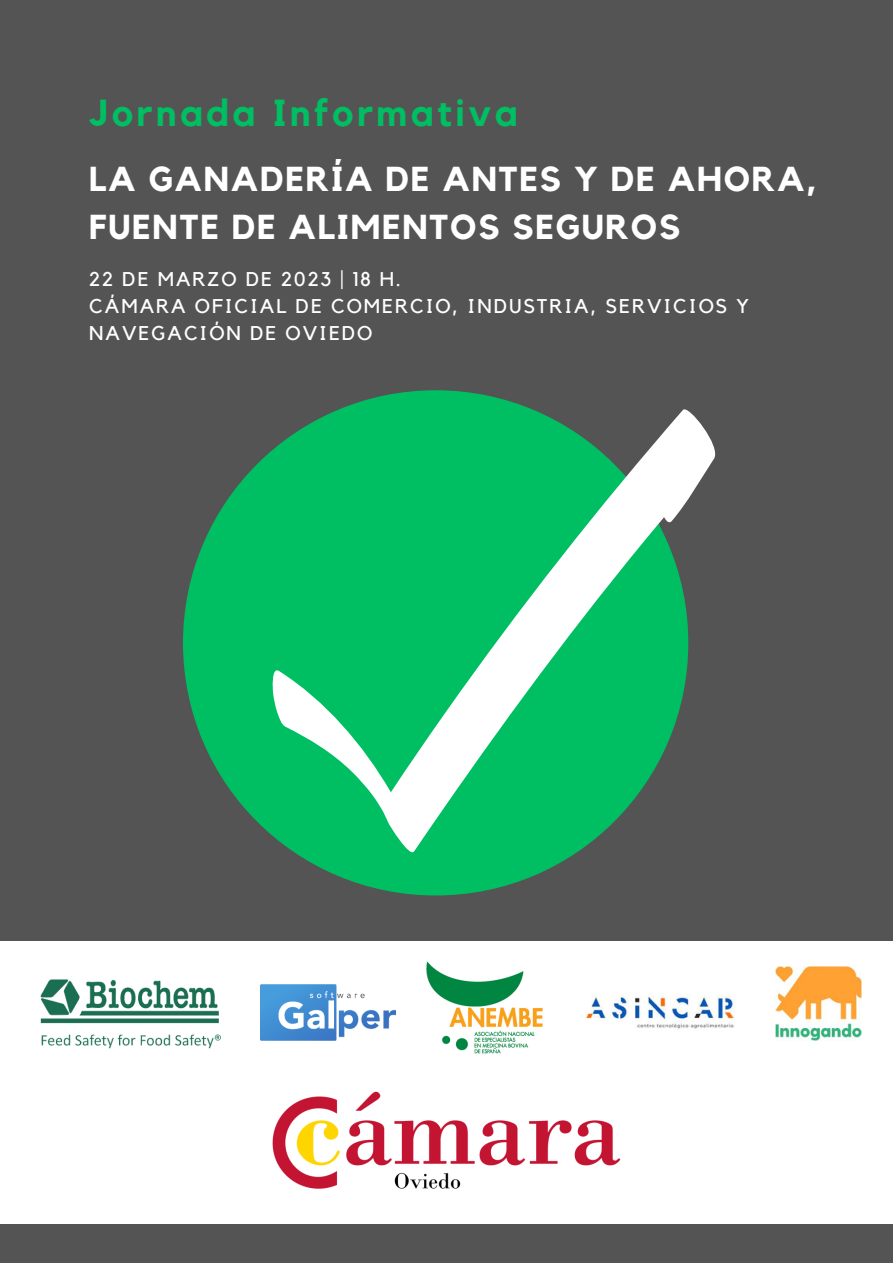
<style>
.page{position:relative;width:893px;height:1264px;background:#fff}
.page>*{position:absolute;margin:0;border:0;box-sizing:border-box;transform-origin:0 0}
.t1{font:700 37.5px "Kollektif";letter-spacing:.1em;color:#00bf63}
.t2{font:700 34.5px/47.2px "Kollektif";letter-spacing:.05em;color:#fff}
.t3{font:19.8px/27px "Kollektif";letter-spacing:.1em;color:#fff}
</style>
<div class="page">
<div style="left:0;top:0;width:892px;height:1262px;background:#545454"></div>
<div style="left:0;top:940px;width:892px;height:283px;background:#fff"></div>
<div style="left:183px;top:390px;width:505px;height:505px;background:#00bf63;border-radius:50%"></div>
<svg style="left:271px;top:404px;width:445px;height:454px"></svg>
<img style="left:260px;top:984px;width:135px;height:56px">
<img style="left:40px;top:979px;width:180px;height:69px">
<img style="left:775px;top:966px;width:86px;height:74px">
<img style="left:586px;top:993px;width:148px;height:36px">
<img style="left:426px;top:961px;width:117px;height:93px">
<img style="left:272px;top:1091px;width:349px;height:98px">
<h1 class="t1" style="left:89px;top:95px;width:430px">Jornada Informativa</h1>
<h2 class="t2" style="left:89px;top:157px;width:729px">LA GANADERÍA DE ANTES Y DE AHORA,<br>FUENTE DE ALIMENTOS SEGUROS</h2>
<p class="t3" style="left:89px;top:266px;width:661px">22 DE MARZO DE 2023 | 18 H.<br>CÁMARA OFICIAL DE COMERCIO, INDUSTRIA, SERVICIOS Y<br>NAVEGACIÓN DE OVIEDO</p>
</div>
